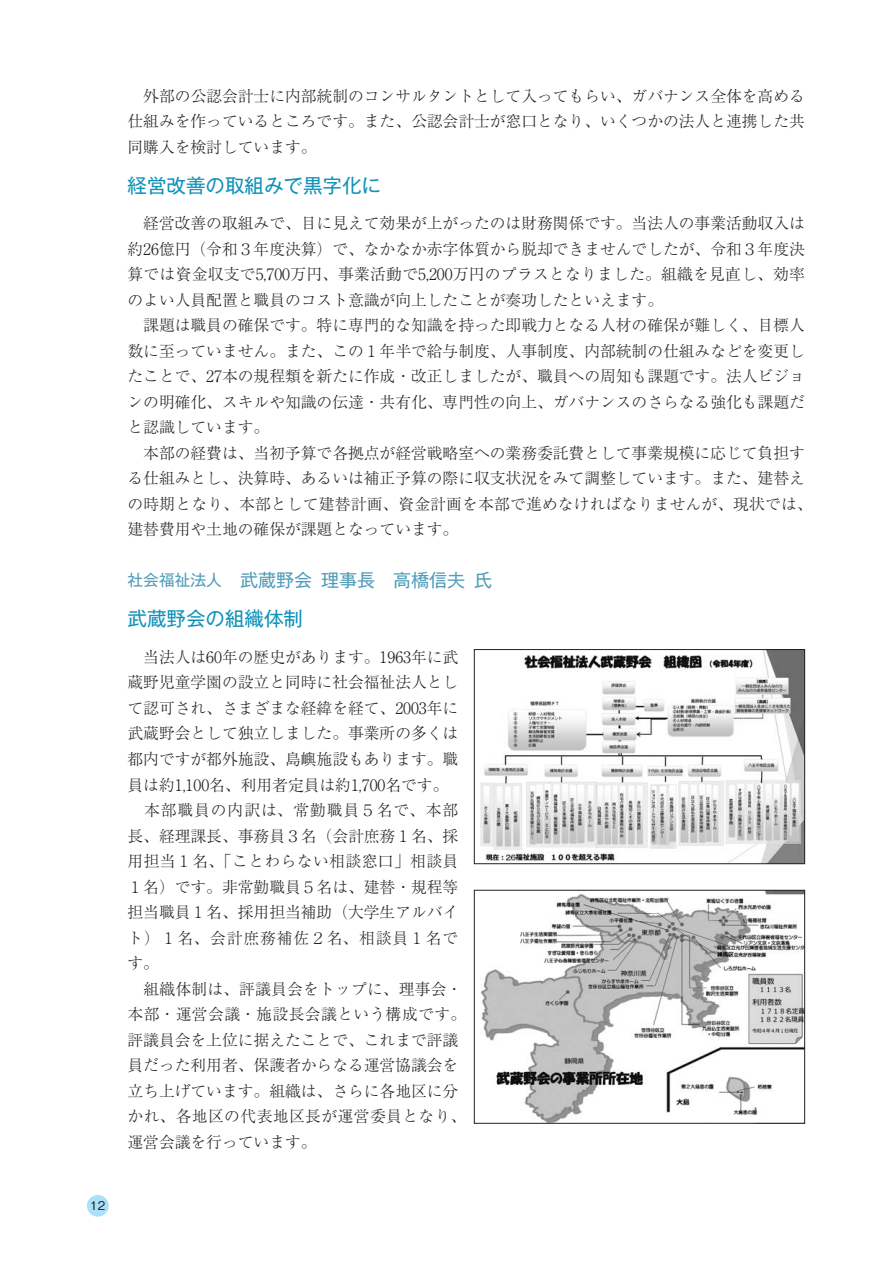
<style>
.page{position:relative;width:893px;height:1263px;background:#fff}
.page>*{position:absolute;margin:0;border:0;box-sizing:border-box;transform-origin:0 0}
.特集-見出し_特色70_K30{font:19.5px "Gothic MB101 Pr 6";color:#1092b8}
.特集-肩書_名前{font:18px "Gothic MB101 Pr 6";color:#509cb9}
.標準{font:300 15.75px/25.5px "Ryumin Pr 6";color:#231f20;text-align:justify}
.t1{font:500 12px "Gothic BBB Pr 6";color:#231f20}
.s1{font-size:15.75px}
</style>
<div class="page">
<img style="left:481px;top:892px;width:322px;height:229px">
<div style="left:474px;top:890px;width:331px;height:233px;border:1px solid #231f20"></div>
<img style="left:480px;top:651px;width:323px;height:211px">
<div style="left:474px;top:649px;width:331px;height:215px;border:1px solid #231f20"></div>
<div style="left:87px;top:1195px;width:22px;height:21px;background:#aae0f9;border-radius:50%"></div>
<p class="t1" style="left:90px;top:1196px;width:17px">12</p>
<p class="標準" style="left:128px;top:82px;width:679px">　外部の公認会計士に内部統制のコンサルタントとして入ってもらい、ガバナンス全体を高める仕組みを作っているところです。また、公認会計士が窓口となり、いくつかの法人と連携した共同購入を検討しています。</p>
<p class="特集-見出し_特色70_K30" style="left:128px;top:169px;width:255px">経営改善の取組みで黒字化に</p>
<p class="標準" style="left:128px;top:210px;width:679px">　経営改善の取組みで、目に見えて効果が上がったのは財務関係です。当法人の事業活動収入は約26億円（令和３年度決算）で、なかなか赤字体質から脱却できませんでしたが、令和３年度決算では資金収支で5,700万円、事業活動で5,200万円のプラスとなりました。組織を見直し、効率のよい人員配置と職員のコスト意識が向上したことが奏功したといえます。</p>
<p class="標準" style="left:128px;top:312px;width:679px">　課題は職員の確保です。特に専門的な知識を持った即戦力となる人材の確保が難しく、目標人数に至っていません。また、この１年半で給与制度、人事制度、内部統制の仕組みなどを変更したことで、27本の規程類を新たに作成・改正しましたが、職員への周知も課題です。法人ビジョンの明確化、スキルや知識の伝達・共有化、専門性の向上、ガバナンスのさらなる強化も課題だと認識しています。</p>
<p class="標準" style="left:128px;top:439px;width:687px;text-align:left">　本部の経費は、当初予算で各拠点が経営戦略室への業務委託費として事業規模に応じて負担する仕組みとし、決算時、あるいは補正予算の際に収支状況をみて調整しています。また、建替えの時期となり、本部として建替計画、資金計画を本部で進めなければなりませんが、現状では、建替費用や土地の確保が課題となっています。</p>
<p class="特集-肩書_名前" style="left:128px;top:565px;width:366px"><span class="s1">社会福祉法人</span>　武蔵野会 理事長　高橋信夫 氏</p>
<p class="特集-見出し_特色70_K30" style="left:128px;top:602px;width:177px">武蔵野会の組織体制</p>
<p class="標準" style="left:128px;top:643px;width:332px">　当法人は60年の歴史があります。1963年に武蔵野児童学園の設立と同時に社会福祉法人として認可され、さまざまな経緯を経て、2003年に武蔵野会として独立しました。事業所の多くは都内ですが都外施設、島嶼施設もあります。職員は約1,100名、利用者定員は約1,700名です。</p>
<p class="標準" style="left:128px;top:796px;width:332px">　本部職員の内訳は、常勤職員５名で、本部長、経理課長、事務員３名（会計庶務１名、採用担当１名、「ことわらない相談窓口」相談員１名）です。非常勤職員５名は、建替・規程等担当職員１名、採用担当補助（大学生アルバイト）１名、会計庶務補佐２名、相談員１名です。</p>
<p class="標準" style="left:128px;top:975px;width:340px;text-align:left">　組織体制は、評議員会をトップに、理事会・本部・運営会議・施設長会議という構成です。評議員会を上位に据えたことで、これまで評議員だった利用者、保護者からなる運営協議会を立ち上げています。組織は、さらに各地区に分かれ、各地区の代表地区長が運営委員となり、運営会議を行っています。</p>
</div>
